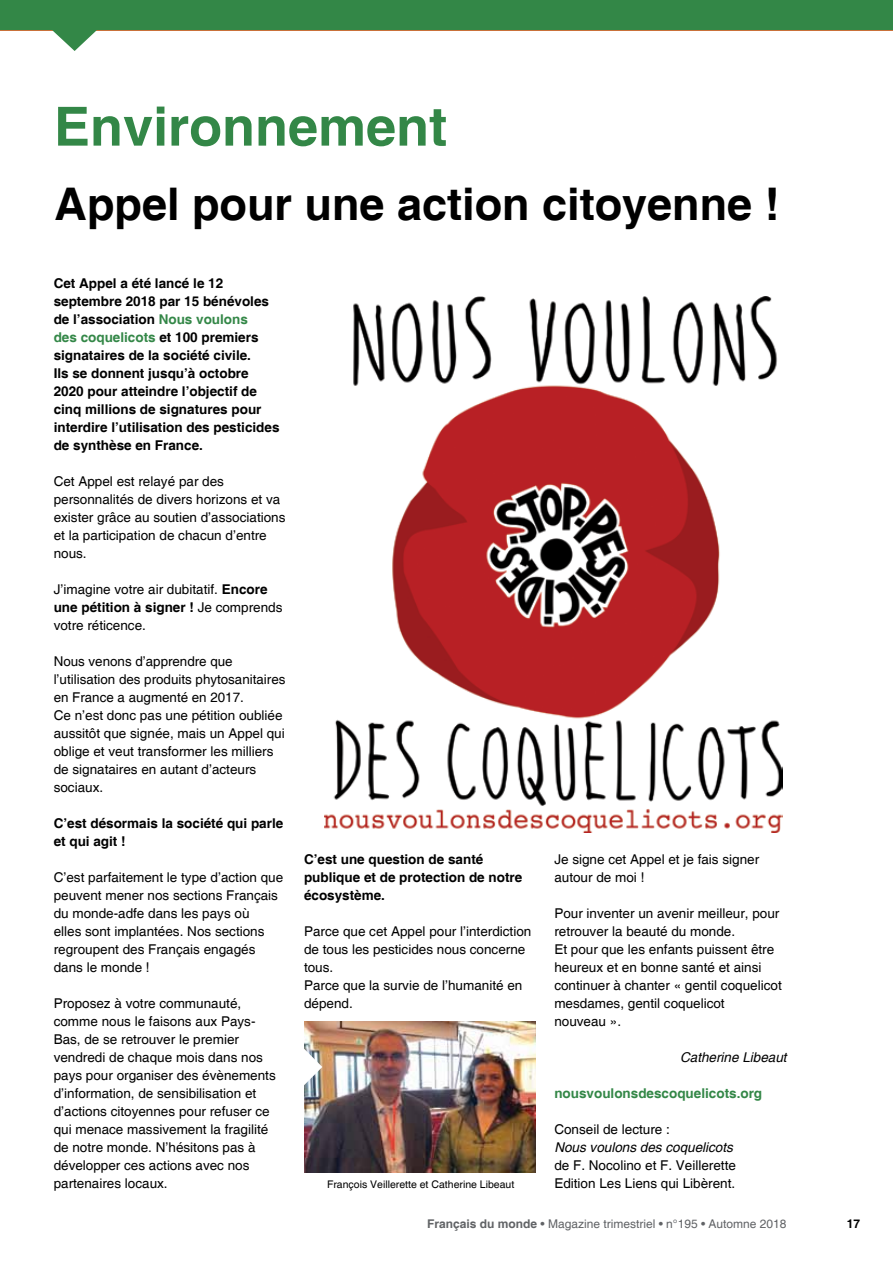
<style>
.page{position:relative;width:893px;height:1263px;background:#fff}
.page>*{position:absolute;margin:0;border:0;box-sizing:border-box;transform-origin:0 0}
.t1{font:700 54px "Helvetica";color:#338747}
.t2{font:700 45px "Helvetica";color:#000}
.t3{font:13.5px/18px "Helvetica";color:#000}
.t4{font:700 13.5px/18px "Helvetica";color:#000}
.t5{font:italic 13.5px "Helvetica";color:#000}
.t6{font:700 13.5px "Helvetica";color:#338747}
.t7{font:12px "Helvetica";color:#616366}
.t8{font:700 12px "Helvetica";color:#000}
.t9{font:10.5px "Helvetica";color:#000}
.s1{color:#338747}
.s2{font-weight:700}
</style>
<div class="page">
<svg style="left:0;top:0;width:893px;height:51px;fill:#338747"></svg>
<img style="left:304px;top:1021px;width:232px;height:151px">
<img style="left:325px;top:297px;width:457px;height:536px">
<svg style="left:304px;top:1048px;width:18px;height:38px"></svg>
<h1 class="t1" style="left:54px;top:94px;width:395px">Environnement</h1>
<h2 class="t2" style="left:55px;top:177px;width:727px">Appel pour une action citoyenne !</h2>
<p class="t4" style="left:54px;top:275px;width:227px">Cet Appel a été lancé le 12 septembre 2018 par 15 bénévoles de l’association <span class="s1">Nous voulons<br>des coquelicots</span> et 100 premiers signataires de la société civile.<br>Ils se donnent jusqu’à octobre<br>2020 pour atteindre l’objectif de cinq millions de signatures pour interdire l’utilisation des pesticides de synthèse en France.</p>
<p class="t3" style="left:54px;top:473px;width:233px">Cet Appel est relayé par des personnalités de divers horizons et va exister grâce au soutien d’associations et la participation de chacun d’entre nous.</p>
<p class="t3" style="left:54px;top:581px;width:230px">J’imagine votre air dubitatif. <span class="s2">Encore une pétition à signer !</span> Je comprends votre réticence.</p>
<p class="t3" style="left:54px;top:653px;width:233px">Nous venons d’apprendre que l’utilisation des produits phytosanitaires en France a augmenté en 2017.<br>Ce n’est donc pas une pétition oubliée aussitôt que signée, mais un Appel qui oblige et veut transformer les milliers de signataires en autant d’acteurs sociaux.</p>
<p class="t4" style="left:54px;top:815px;width:231px">C’est désormais la société qui parle et qui agit !</p>
<p class="t3" style="left:54px;top:869px;width:231px">C’est parfaitement le type d’action que peuvent mener nos sections Français du monde-adfe dans les pays où<br>elles sont implantées. Nos sections regroupent des Français engagés dans le monde !</p>
<p class="t3" style="left:54px;top:995px;width:224px">Proposez à votre communauté, comme nous le faisons aux Pays-<br>Bas, de se retrouver le premier vendredi de chaque mois dans nos pays pour organiser des évènements d’information, de sensibilisation et d’actions citoyennes pour refuser ce qui menace massivement la fragilité de notre monde. N’hésitons pas à développer ces actions avec nos partenaires locaux.</p>
<p class="t4" style="left:304px;top:851px;width:220px">C’est une question de santé publique et de protection de notre écosystème.</p>
<p class="t3" style="left:304px;top:923px;width:229px">Parce que cet Appel pour l’interdiction de tous les pesticides nous concerne tous.<br>Parce que la survie de l’humanité en dépend.</p>
<p class="t3" style="left:554px;top:851px;width:206px">Je signe cet Appel et je fais signer autour de moi !</p>
<p class="t3" style="left:554px;top:905px;width:229px">Pour inventer un avenir meilleur, pour retrouver la beauté du monde.<br>Et pour que les enfants puissent être heureux et en bonne santé et ainsi continuer à chanter « gentil coquelicot mesdames, gentil coquelicot<br>nouveau ».</p>
<p class="t5" style="left:680px;top:1049px;width:108px">Catherine Libeaut</p>
<p class="t6" style="left:554px;top:1085px;width:209px">nousvoulonsdescoquelicots.org</p>
<p class="t3" style="left:554px;top:1121px;width:117px">Conseil de lecture :</p>
<p class="t5" style="left:554px;top:1139px;width:180px">Nous voulons des coquelicots</p>
<p class="t3" style="left:554px;top:1157px;width:183px">de F. Nocolino et F. Veillerette</p>
<p class="t9" style="left:327px;top:1178px;width:189px">François Veillerette et Catherine Libeaut</p>
<p class="t3" style="left:554px;top:1175px;width:182px">Edition Les Liens qui Libèrent.</p>
<p class="t7" style="left:427px;top:1217px;width:361px"><span class="s2">Français du monde</span> • Magazine trimestriel • n°195 • Automne 2018</p>
<p class="t8" style="left:847px;top:1217px;width:15px">17</p>
</div>
